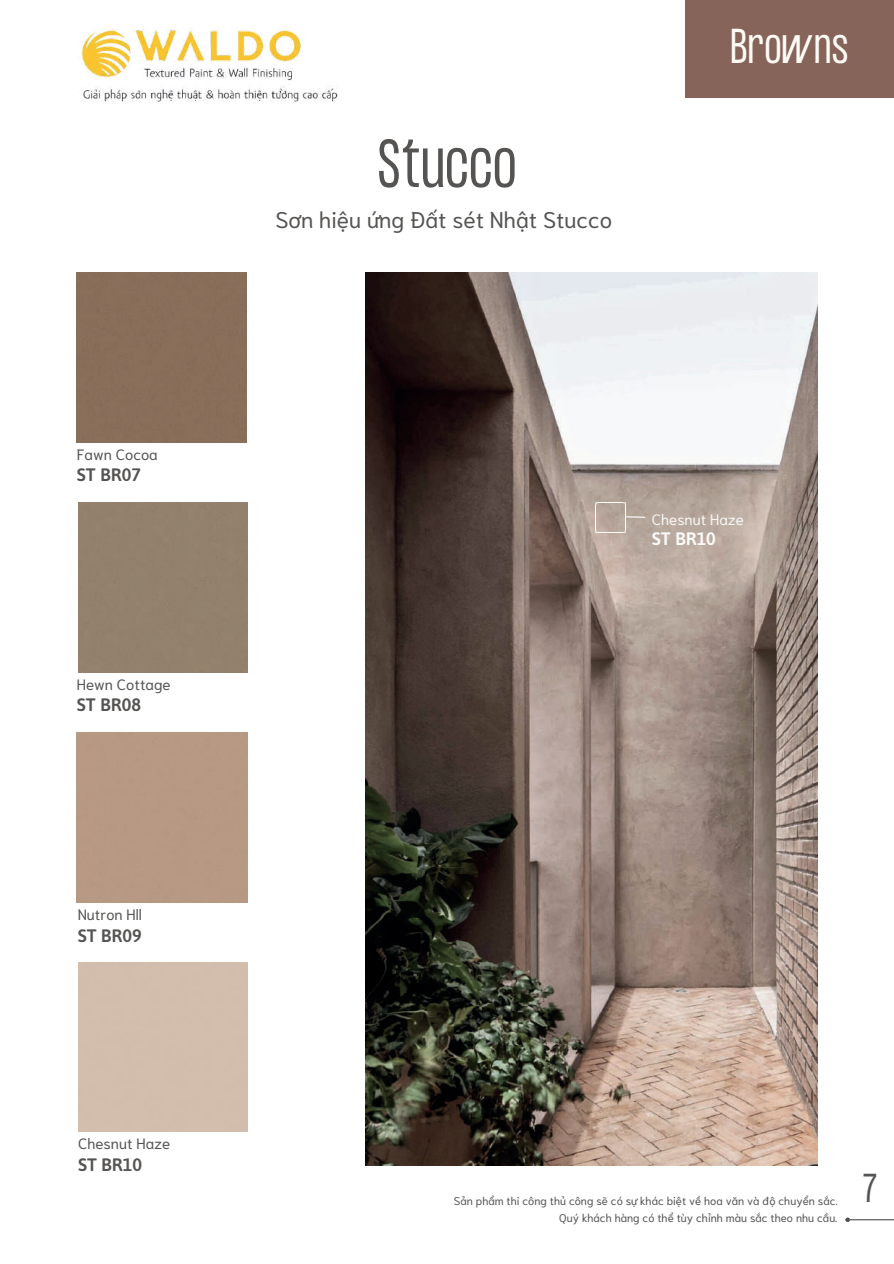
<style>
.page{position:relative;width:894px;height:1264px;background:#fff}
.page>*{position:absolute;margin:0;border:0;box-sizing:border-box;transform-origin:0 0}
.t1{font:59.25px "Formula Condensed";color:#555453}
.t2{font:42.75px "Formula Condensed";color:#fefbf5}
.t3{font:35.25px "Formula Condensed";color:#555453}
.t4{font:22.65px "Niramit";color:#555453}
.t5{font:600 18px "Asap";color:#555453}
.t6{font:600 18px "Asap";color:#fbfbfa}
.t7{font:15px "Niramit";color:#555453}
.t8{font:15px "Niramit";color:#f7f8f7}
.t9{font:11.25px/16.8px "Niramit";color:#555453;text-align:right}
</style>
<div class="page">
<img style="left:365px;top:273px;width:451px;height:892px">
<img style="left:80px;top:29px;width:258px;height:73px">
<div style="left:685px;top:0;width:208px;height:98px;background:#86645a"></div>
<div style="left:77px;top:273px;width:169px;height:169px;background:#896e5a"></div>
<div style="left:78px;top:502px;width:170px;height:170px;background:#92816c"></div>
<hr style="left:849px;top:1219px;width:44px;height:1px;background:#4d4f51">
<svg style="left:845px;top:1217px;width:4px;height:4px"></svg>
<svg style="left:595px;top:502px;width:51px;height:31px;background:#bbaca2"></svg>
<h3 class="t7" style="left:77px;top:441px;width:82px">Fawn Cocoa</h3>
<h3 class="t5" style="left:77px;top:462px;width:66px">ST BR07</h3>
<h3 class="t7" style="left:77px;top:671px;width:95px">Hewn Cottage</h3>
<h3 class="t5" style="left:77px;top:692px;width:66px">ST BR08</h3>
<h3 class="t7" style="left:78px;top:902px;width:66px">Nutron Hll</h3>
<h3 class="t5" style="left:78px;top:922px;width:66px">ST BR09</h3>
<h3 class="t7" style="left:78px;top:1130px;width:94px">Chesnut Haze</h3>
<h3 class="t5" style="left:78px;top:1151px;width:66px">ST BR10</h3>
<h1 class="t1" style="left:377px;top:119px;width:141px">Stucco</h1>
<h3 class="t4" style="left:275px;top:201px;width:338px">Sơn hiệu ứng Đất sét Nhật Stucco</h3>
<h2 class="t2" style="left:730px;top:14px;width:120px">Browns</h2>
<h3 class="t8" style="left:651px;top:506px;width:94px">Chesnut Haze</h3>
<h3 class="t6" style="left:651px;top:526px;width:66px">ST BR10</h3>
<p class="t9" style="left:454px;top:1192px;width:385px">Sản phẩm thi công thủ công sẽ có sự khác biệt về hoa văn và độ chuyển sắc.<br>Quý khách hàng có thể tùy chỉnh màu sắc theo nhu cầu.</p>
<h3 class="t3" style="left:862px;top:1161px;width:17px">7</h3>
</div>
